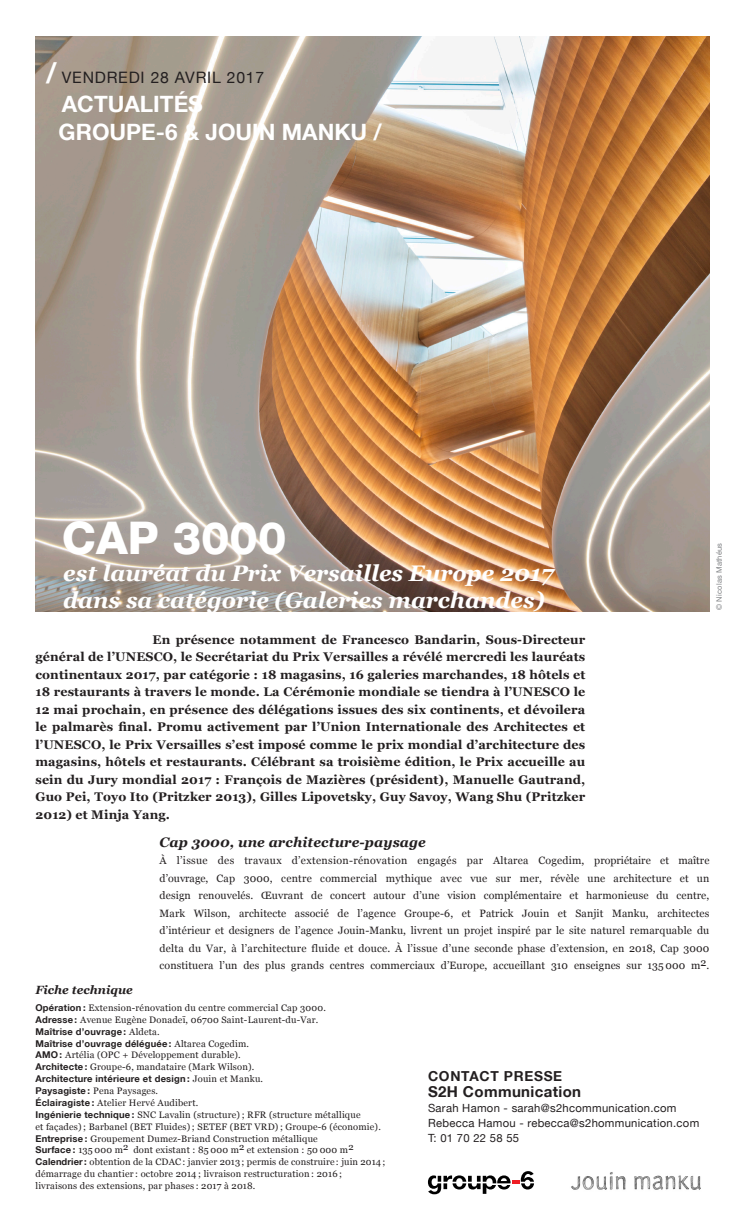
<style>
.page{position:relative;width:745px;height:1205px;background:#fff}
.page>*{position:absolute;margin:0;border:0;box-sizing:border-box;transform-origin:0 0}
.t1{font:800 45px "Helvetica Neue LT";color:#fff}
.t2{font:italic 700 22.5px "Georgia";color:#fff}
.t3{font:700 22.5px "Helvetica Neue LT";color:#fff}
.t4{font:15.75px "Helvetica Neue LT";letter-spacing:.05em;color:#231f20}
.t5{font:700 15px "Helvetica Neue LT";letter-spacing:.025em;color:#231f20}
.t6{font:italic 700 13.75px "Georgia";letter-spacing:.01em;color:#231f20}
.t7{font:700 13.75px "Helvetica Neue LT";letter-spacing:.05em;color:#231f20}
.t8{font:700 12.5px/17.5px "Georgia";letter-spacing:.01em;color:#231f20;text-align:right}
.t9{font:italic 700 11.88px "Georgia";color:#231f20}
.t10{font:11.25px "Helvetica Neue LT";letter-spacing:.025em;color:#231f20}
.t11{font:10.62px/17.5px "Georgia";letter-spacing:.01em;color:#231f20}
.t12{font:10.62px "Georgia";letter-spacing:.03em;color:#231f20}
.t13{font:9.38px/11.9px "Georgia";letter-spacing:.02em;color:#231f20}
.t14{font:700 9.38px "Helvetica Neue LT";letter-spacing:.02em;color:#231f20}
.t15{font:7.5px "Helvetica Neue LT";letter-spacing:.025em;color:#808285}
.s1{font-weight:700;font-size:28.38px;color:#fff}
.s2{font-family:"Helvetica Neue LT";font-weight:700}
.s3{font-family:"Georgia";font-weight:400}
</style>
<div class="page">
<img style="left:35px;top:36px;width:674px;height:575px">
<svg style="left:427px;top:1171px;width:106px;height:23px"></svg>
<img style="left:571px;top:1172px;width:130px;height:18px">
<p class="t4" style="left:46px;top:68px;width:219px"><span class="s1">/</span> VENDREDI 28 AVRIL 2017</p>
<p class="t3" style="left:62px;top:90px;width:142px">ACTUALITÉS</p>
<p class="t3" style="left:59px;top:118px;width:324px">GROUPE-6 &amp; JOUIN MANKU /</p>
<p class="t1" style="left:62px;top:511px;width:226px">CAP 3000</p>
<p class="t2" style="left:63px;top:558px;width:491px">est lauréat du Prix Versailles Europe 2017</p>
<p class="t2" style="left:63px;top:585px;width:482px">dans sa catégorie (Galeries marchandes)</p>
<p class="t8" style="left:35px;top:631px;width:551px">En présence notamment de Francesco Bandarin, Sous-Directeur<br>général de l’UNESCO, le Secrétariat du Prix Versailles a révélé mercredi les lauréats</p>
<p class="t8" style="left:35px;top:666px;width:551px;text-align:justify">continentaux 2017, par catégorie : 18 magasins, 16 galeries marchandes, 18 hôtels et 18 restaurants à travers le monde. La Cérémonie mondiale se tiendra à l’UNESCO le 12 mai prochain, en présence des délégations issues des six continents, et dévoilera le palmarès final. Promu activement par l’Union Internationale des Architectes et l’UNESCO, le Prix Versailles s’est imposé comme le prix mondial d’architecture des magasins, hôtels et restaurants. Célébrant sa troisième édition, le Prix accueille au sein du Jury mondial 2017 : François de Mazières (président), Manuelle Gautrand, Guo Pei, Toyo Ito (Pritzker 2013), Gilles Lipovetsky, Guy Savoy, Wang Shu (Pritzker 2012) et Minja Yang.</p>
<p class="t15" style="left:714px;top:610px;width:69px;rotate:-90deg">© Nicolas Mathéus</p>
<p class="t6" style="left:159px;top:833px;width:267px">Cap 3000, une architecture-paysage</p>
<p class="t12" style="left:159px;top:854px;width:551px">À l’issue des travaux d’extension-rénovation engagés par Altarea Cogedim, propriétaire et maître</p>
<p class="t11" style="left:159px;top:869px;width:551px">d’ouvrage, Cap 3000, centre commercial mythique avec vue sur mer, révèle une architecture et un</p>
<p class="t11" style="left:159px;top:887px;width:551px">design renouvelés. Œuvrant de concert autour d’une vision complémentaire et harmonieuse du centre,<br>Mark Wilson, architecte associé de l’agence Groupe-6, et Patrick Jouin et Sanjit Manku, architectes</p>
<p class="t11" style="left:159px;top:922px;width:551px;text-align:justify">d’intérieur et designers de l’agence Jouin-Manku, livrent un projet inspiré par le site naturel remarquable du delta du Var, à l’architecture fluide et douce. À l’issue d’une seconde phase d’extension, en 2018, Cap 3000 constituera l’un des plus grands centres commerciaux d’Europe, accueillant 310 enseignes sur 135 000 m2.</p>
<p class="t9" style="left:35px;top:982px;width:99px">Fiche technique</p>
<p class="t13" style="left:35px;top:1002px;width:292px"><span class="s2">Opération :</span> Extension-rénovation du centre commercial Cap 3000.</p>
<p class="t13" style="left:35px;top:1014px;width:284px"><span class="s2">Adresse :</span> Avenue Eugène Donadeï, 06700 Saint-Laurent-du-Var.</p>
<p class="t14" style="left:35px;top:1025px;width:126px">Maîtrise d’ouvrage : <span class="s3">Aldeta.</span></p>
<p class="t14" style="left:35px;top:1037px;width:215px">Maîtrise d’ouvrage déléguée : <span class="s3">Altarea Cogedim.</span></p>
<p class="t13" style="left:35px;top:1049px;width:207px"><span class="s2">AMO :</span> Artélia (OPC + Développement durable).</p>
<p class="t13" style="left:35px;top:1061px;width:220px"><span class="s2">Architecte :</span> Groupe-6, mandataire (Mark Wilson).</p>
<p class="t14" style="left:35px;top:1073px;width:229px">Architecture intérieure et design : <span class="s3">Jouin et Manku.</span></p>
<p class="t13" style="left:35px;top:1085px;width:124px"><span class="s2">Paysagiste :</span> Pena Paysages.</p>
<p class="t13" style="left:35px;top:1097px;width:164px"><span class="s2">Éclairagiste :</span> Atelier Hervé Audibert.</p>
<p class="t13" style="left:35px;top:1109px;width:326px"><span class="s2">Ingénierie technique :</span> SNC Lavalin (structure); RFR (structure métallique</p>
<p class="t13" style="left:35px;top:1120px;width:346px">et façades); Barbanel (BET Fluides); SETEF (BET VRD); Groupe-6 (économie).</p>
<p class="t13" style="left:35px;top:1132px;width:283px"><span class="s2">Entreprise :</span> Groupement Dumez-Briand Construction métallique</p>
<p class="t13" style="left:35px;top:1144px;width:319px"><span class="s2">Surface :</span> 135 000 m2 dont existant : 85 000 m2 et extension : 50 000 m2</p>
<p class="t13" style="left:35px;top:1156px;width:351px"><span class="s2">Calendrier:</span> obtention de la CDAC: janvier 2013 ; permis de construire : juin 2014 ; démarrage du chantier : octobre 2014 ; livraison restructuration : 2016 ;</p>
<p class="t13" style="left:35px;top:1180px;width:221px">livraisons des extensions, par phases : 2017 à 2018.</p>
<p class="t7" style="left:428px;top:1067px;width:135px">CONTACT PRESSE</p>
<p class="t5" style="left:428px;top:1082px;width:154px">S2H Communication</p>
<p class="t10" style="left:428px;top:1101px;width:250px">Sarah Hamon - sarah@s2hcommunication.com</p>
<p class="t10" style="left:428px;top:1116px;width:272px">Rebecca Hamou - rebecca@s2hommunication.com</p>
<p class="t10" style="left:428px;top:1131px;width:93px">T: 01 70 22 58 55</p>
</div>
